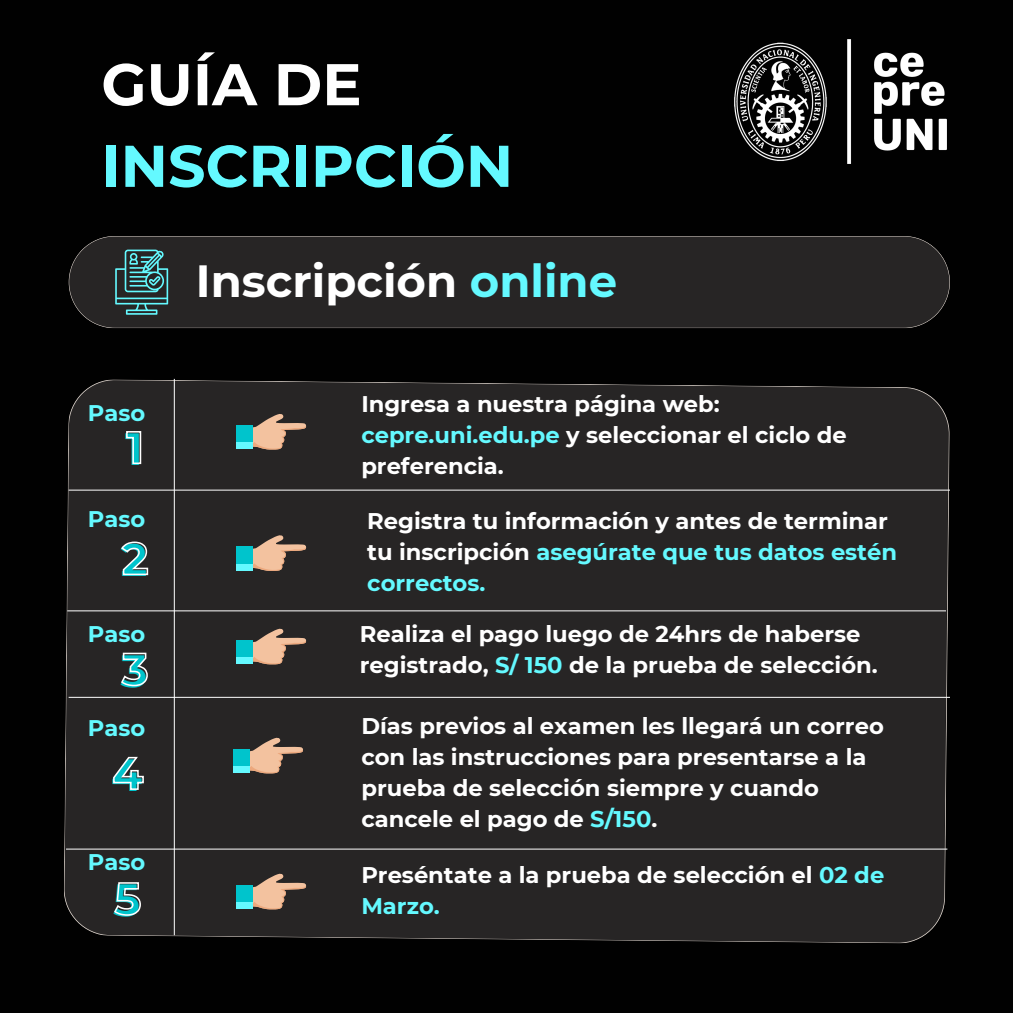
<style>
.page{position:relative;width:1013px;height:1013px;background:#fff}
.page>*{position:absolute;margin:0;border:0;box-sizing:border-box;transform-origin:0 0}
.t1{font:700 58.75px/81.5px "Montserrat";color:#64f9ff}
.t2{font:700 45px "Montserrat";color:#fff}
.t3{font:700 45px "Montserrat";color:#00c4cc}
.t4{font:700 22.62px/31px "Montserrat";color:#fff}
.t5{font:700 22.62px "Montserrat";color:#64f9ff}
.s1{color:#fff}
.s2{color:#64f9ff}
.s3{color:#fffefb}
</style>
<div class="page">
<div style="left:0;top:0;width:1012px;height:1012px;background:#010101"></div>
<div style="left:69px;top:236px;width:880px;height:92px;background:#272525"></div>
<div style="left:64px;top:379px;width:885px;height:564px;background:#272525"></div>
<hr style="left:69px;top:489px;width:881px;height:1px;background:#fff">
<hr style="left:174px;top:379px;width:1px;height:556px;background:#fff">
<hr style="left:67px;top:610px;width:879px;height:1px;background:#fff">
<svg style="left:237px;top:413px;width:69px;height:36px"></svg>
<div style="left:236px;top:425px;width:17px;height:24px;background:#00c4cc"></div>
<div style="left:236px;top:442px;width:17px;height:7px;background:#64f9ff"></div>
<svg style="left:237px;top:535px;width:69px;height:36px"></svg>
<div style="left:236px;top:546px;width:17px;height:24px;background:#00c4cc"></div>
<div style="left:236px;top:564px;width:17px;height:6px;background:#64f9ff"></div>
<svg style="left:237px;top:628px;width:69px;height:36px"></svg>
<div style="left:236px;top:640px;width:17px;height:23px;background:#00c4cc"></div>
<div style="left:236px;top:657px;width:17px;height:6px;background:#64f9ff"></div>
<hr style="left:66px;top:848px;width:881px;height:1px;background:#fff">
<hr style="left:69px;top:697px;width:881px;height:1px;background:#fff">
<svg style="left:234px;top:737px;width:69px;height:36px"></svg>
<div style="left:233px;top:749px;width:17px;height:23px;background:#00c4cc"></div>
<div style="left:233px;top:766px;width:17px;height:6px;background:#64f9ff"></div>
<svg style="left:237px;top:873px;width:69px;height:36px"></svg>
<div style="left:236px;top:885px;width:17px;height:23px;background:#00c4cc"></div>
<div style="left:236px;top:902px;width:17px;height:6px;background:#64f9ff"></div>
<svg style="left:115px;top:249px;width:53px;height:65px"></svg>
<svg style="left:125px;top:430px;width:17px;height:35px"></svg>
<svg style="left:120px;top:541px;width:29px;height:35px"></svg>
<svg style="left:120px;top:652px;width:29px;height:35px"></svg>
<svg style="left:112px;top:756px;width:33px;height:34px"></svg>
<svg style="left:113px;top:881px;width:29px;height:35px"></svg>
<img style="left:734px;top:39px;width:212px;height:124px">
<h1 class="t1" style="left:101px;top:43px;width:413px"><span class="s1">GUÍA DE<br></span>INSCRIPCIÓN</h1>
<p class="t5" style="left:88px;top:398px;width:59px">Paso</p>
<h2 class="t3" style="left:125px;top:421px;width:19px">1</h2>
<p class="t5" style="left:88px;top:505px;width:59px">Paso</p>
<h2 class="t3" style="left:121px;top:532px;width:28px">2</h2>
<p class="t5" style="left:88px;top:620px;width:59px">Paso</p>
<h2 class="t3" style="left:121px;top:643px;width:28px">3</h2>
<p class="t5" style="left:88px;top:714px;width:59px">Paso</p>
<h2 class="t3" style="left:111px;top:747px;width:33px">4</h2>
<p class="t5" style="left:88px;top:847px;width:59px">Paso</p>
<h2 class="t3" style="left:113px;top:872px;width:28px">5</h2>
<p class="t2" style="left:196px;top:253px;width:422px">Inscripción <span class="s2">online</span></p>
<p class="t4" style="left:361px;top:388px;width:360px">Ingresa a nuestra página web:</p>
<h2 class="t4" style="left:361px;top:419px;width:487px"><span class="s2">cepre.uni.edu.pe</span> y seleccionar el ciclo de preferencia.</h2>
<p class="t4" style="left:367px;top:505px;width:531px">Registra tu información y antes de terminar tu inscripción <span class="s2">asegúrate que tus datos estén correctos.</span></p>
<p class="t4" style="left:360px;top:618px;width:519px">Realiza el pago luego de 24hrs de haberse registrado, <span class="s2">S/ 150</span> de la prueba de selección.</p>
<p class="t4" style="left:361px;top:710px;width:524px">Días previos al examen les llegará un correo con las instrucciones para presentarse a la prueba de selección siempre y cuando cancele el pago de <span class="s2">S/150</span><span class="s3">.</span></p>
<p class="t4" style="left:361px;top:859px;width:524px">Preséntate a la prueba de selección el <span class="s2">02 de<br>Marzo.</span></p>
</div>
